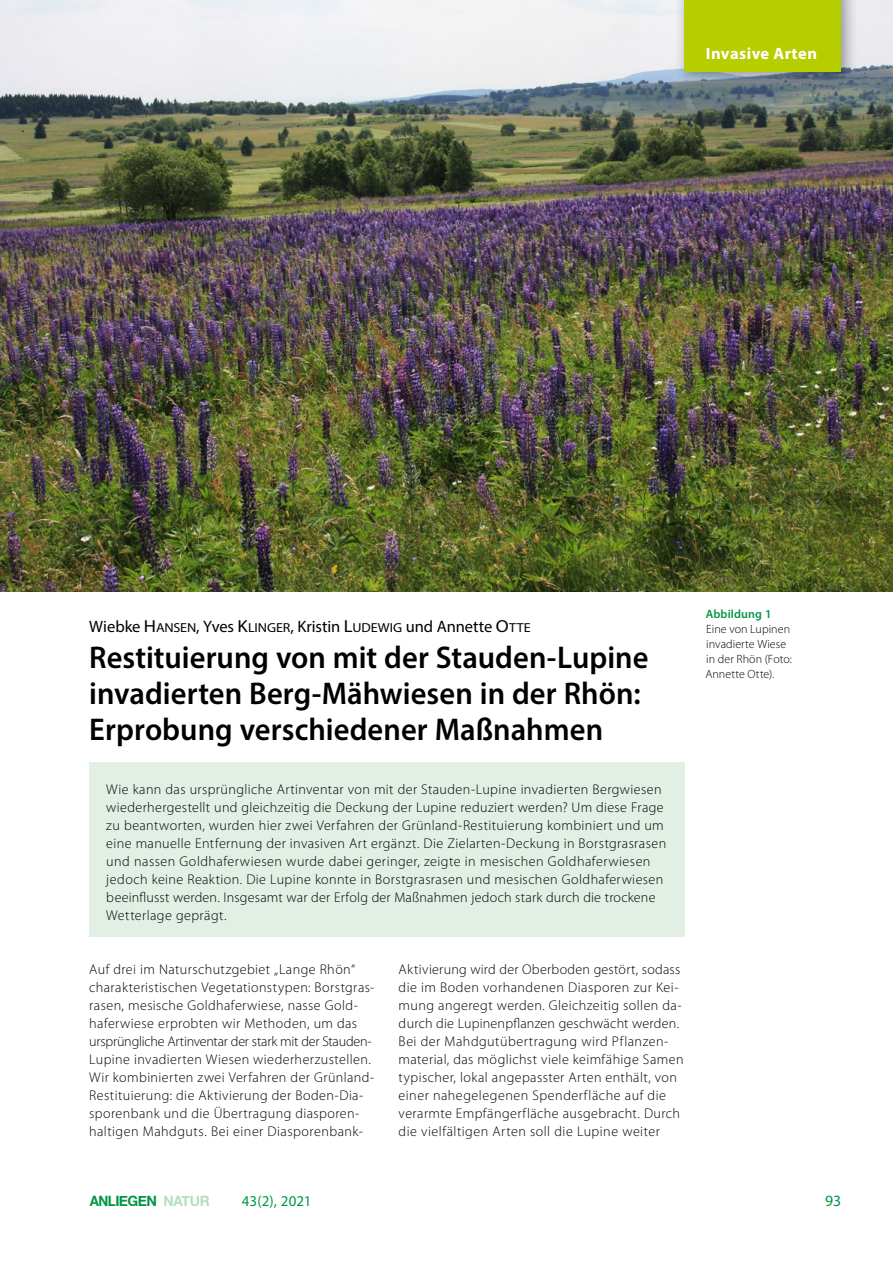
<style>
.page{position:relative;width:893px;height:1263px;background:#fff}
.page>*{position:absolute;margin:0;border:0;box-sizing:border-box;transform-origin:0 0}
.H__Haupttitel{font:600 31.5px/36px "Myriad Pro";color:#000}
.Autor{font:16.5px "Myriad Pro";letter-spacing:-.005em;color:#000}
.t1{font:700 16.5px "Myriad Pro";letter-spacing:.025em;color:#fff}
.t2{font:15.75px "Myriad Pro";color:#009647}
.t3{font:15px "Myriad Pro";color:#009647}
.t4{font:700 14.25px "Helvetica Neue";letter-spacing:-.035em;color:#009647;scale:.94 1}
.P__Fließtext_2Sp{font:300 14.1px/18px "Myriad Pro";letter-spacing:.03em;color:#000}
.Bildlegende_linksbün{font:300 12px/15px "Myriad Pro";letter-spacing:.005em;color:#000}
.Bildlegende_Headline{font:600 12px "Myriad Pro";letter-spacing:.01em;color:#009647}
.s1{font-size:17.4px}
.s2{font-size:13.05px}
.s3{color:rgb(111 188 125/.5)}
</style>
<div class="page">
<img style="left:0;top:0;width:893px;height:591px">
<div style="left:89px;top:762px;width:596px;height:175px;background:#e1efe4"></div>
<div style="left:674px;top:0;width:184px;height:88px;background:#000;opacity:.4"></div>
<div style="left:685px;top:0;width:156px;height:71px;background:#b6cd00"></div>
<p class="t1" style="left:706px;top:43px;width:113px">Invasive Arten</p>
<p class="Autor" style="left:89px;top:616px;width:443px">Wiebke <span class="s1">H</span><span class="s2">ANSEN</span>, Yves <span class="s1">K</span><span class="s2">LINGER</span>, Kristin <span class="s1">L</span><span class="s2">UDEWIG</span> und Annette <span class="s1">O</span><span class="s2">TTE</span></p>
<p class="H__Haupttitel" style="left:89px;top:638px;width:561px">Restituierung von mit der Stauden-Lupine invadierten Berg-Mähwiesen in der Rhön:<br>Erprobung verschiedener Maßnahmen</p>
<p class="P__Fließtext_2Sp" style="left:106px;top:780px;width:561px">Wie kann das ursprüngliche Artinventar von mit der Stauden-Lupine invadierten Bergwiesen wiederhergestellt und gleichzeitig die Deckung der Lupine reduziert werden? Um diese Frage zu beantworten, wurden hier zwei Verfahren der Grünland-Restituierung kombiniert und um eine manuelle Entfernung der invasiven Art ergänzt. Die Zielarten-Deckung in Borstgrasrasen und nassen Goldhaferwiesen wurde dabei geringer, zeigte in mesischen Goldhaferwiesen jedoch keine Reaktion. Die Lupine konnte in Borstgrasrasen und mesischen Goldhaferwiesen beeinflusst werden. Insgesamt war der Erfolg der Maßnahmen jedoch stark durch die trockene Wetterlage geprägt.</p>
<p class="P__Fließtext_2Sp" style="left:89px;top:960px;width:287px">Auf drei im Naturschutzgebiet „Lange Rhön“ charakteristischen Vegetationstypen: Borstgras&shy;rasen, mesische Goldhaferwiese, nasse Gold&shy;haferwiese erprobten wir Methoden, um das ursprüngliche Artinventar der stark mit der Stauden-Lupine invadierten Wiesen wiederherzustellen.<br>Wir kombinierten zwei Verfahren der Grünland-Restituierung: die Aktivierung der Boden-Dia&shy;sporenbank und die Übertragung diasporen&shy;haltigen Mahdguts. Bei einer Diasporenbank-</p>
<p class="P__Fließtext_2Sp" style="left:399px;top:960px;width:286px">Aktivierung wird der Oberboden gestört, sodass die im Boden vorhandenen Diasporen zur Kei&shy;mung angeregt werden. Gleichzeitig sollen da&shy;durch die Lupinenpflanzen geschwächt werden.<br>Bei der Mahdgutübertragung wird Pflanzen&shy;material, das möglichst viele keimfähige Samen typischer, lokal angepasster Arten enthält, von einer nahegelegenen Spenderfläche auf die verarmte Empfängerfläche ausgebracht. Durch die vielfältigen Arten soll die Lupine weiter</p>
<p class="Bildlegende_Headline" style="left:706px;top:606px;width:67px">Abbildung 1</p>
<p class="Bildlegende_linksbün" style="left:705px;top:621px;width:88px">Eine von Lupinen invadierte Wiese in der Rhön (Foto:<br>Annette Otte).</p>
<p class="t4" style="left:90px;top:1189px;width:129px">ANLIEGEN <span class="s3">NATUR</span></p>
<p class="t3" style="left:242px;top:1191px;width:71px">43(2), 2021</p>
<p class="t2" style="left:825px;top:1191px;width:17px">93</p>
</div>
